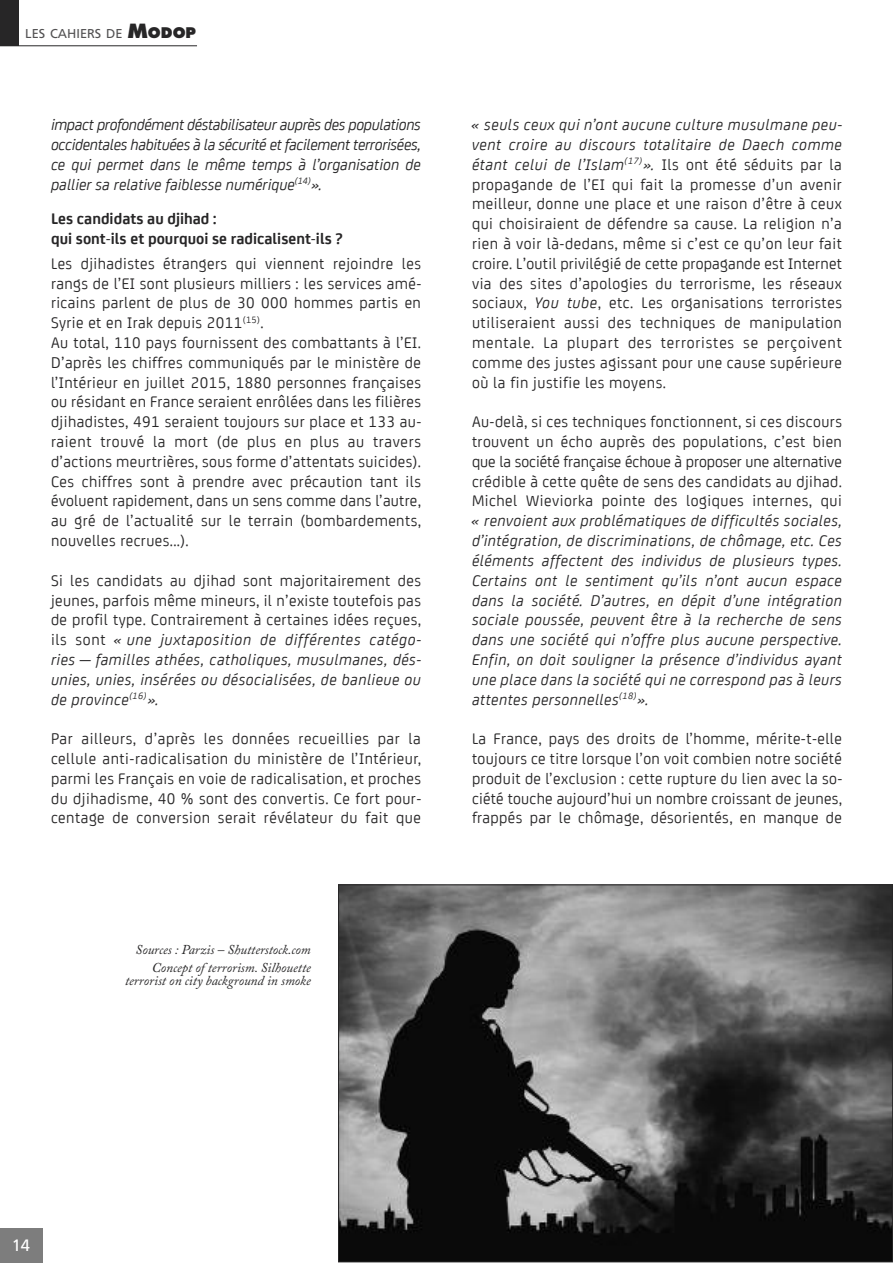
<style>
.page{position:relative;width:893px;height:1263px;background:#fff}
.page>*{position:absolute;margin:0;border:0;box-sizing:border-box;transform-origin:0 0}
.t1{font:16.5px/19.8px "CA Sans";letter-spacing:.025em;color:#272627;text-align:justify}
.t2{font:italic 16.5px/19.8px "CA Sans";letter-spacing:.01em;color:#272627;text-align:justify}
.t3{font:700 16.5px/19.8px "CA Sans";color:#272627}
.t4{font:16.5px "Frutiger";color:#fff}
.t5{font:italic 13.5px/17.7px "Adobe Caslon Pro";color:#272627;text-align:right}
.t6{font:12.9px "Frutiger";color:#525152}
.s1{font-family:"Futura";font-weight:800;font-size:19.05px;color:#272627}
.s2{font-family:"Futura";font-weight:800;font-size:14.25px;color:#272627}
.s3{font-style:italic}
</style>
<div class="page">
<hr style="left:0;top:45px;width:197px;height:1px;background:#272627">
<div style="left:0;top:0;width:19px;height:46px;background:#272627"></div>
<div style="left:0;top:1228px;width:42px;height:35px;background:#7d7d7d"></div>
<img style="left:340px;top:886px;width:551px;height:374px">
<p class="t6" style="left:25px;top:29px;width:172px">LES CAHIERS DE <span class="s1">M</span><span class="s2">ODOP</span></p>
<p class="t2" style="left:51px;top:115px;width:371px">impact profondément déstabilisateur auprès des populations occidentales habituées à la sécurité et facilement terrorisées, ce qui permet dans le même temps à l’organisation de pallier sa relative faiblesse numérique<sup>(14)</sup>».</p>
<p class="t3" style="left:51px;top:209px;width:293px">Les candidats au djihad :<br>qui sont-ils et pourquoi se radicalisent-ils ?</p>
<p class="t1" style="left:51px;top:253px;width:372px;text-align:left">Les djihadistes étrangers qui viennent rejoindre les rangs de l’EI sont plusieurs milliers : les services amé&shy;ricains parlent de plus de 30 000 hommes partis en Syrie et en Irak depuis 2011<sup>(15)</sup>.<br>Au total, 110 pays fournissent des combattants à l’EI.<br>D’après les chiffres communiqués par le ministère de l’Intérieur en juillet 2015, 1880 personnes françaises ou résidant en France seraient enrôlées dans les filières djihadistes, 491 seraient toujours sur place et 133 au&shy;raient trouvé la mort (de plus en plus au travers d’actions meurtrières, sous forme d’attentats suicides).<br>Ces chiffres sont à prendre avec précaution tant ils évoluent rapidement, dans un sens comme dans l’autre, au gré de l’actualité sur le terrain (bombardements, nouvelles recrues...).</p>
<p class="t1" style="left:51px;top:570px;width:372px">Si les candidats au djihad sont majoritairement des jeunes, parfois même mineurs, il n’existe toutefois pas de profil type. Contrairement à certaines idées reçues, ils sont <span class="s3">« une juxtaposition de différentes catégo&shy;ries — familles athées, catholiques, musulmanes, dés&shy;unies, unies, insérées ou désocialisées, de banlieue ou de province</span><sup>(16)</sup><span class="s3">».</span></p>
<p class="t1" style="left:51px;top:729px;width:372px">Par ailleurs, d’après les données recueillies par la cellule anti-radicalisation du ministère de l’Intérieur, parmi les Français en voie de radicalisation, et proches du djihadisme, 40 % sont des convertis. Ce fort pour&shy;centage de conversion serait révélateur du fait que</p>
<p class="t5" style="left:136px;top:942px;width:177px">Sources : Parzis – Shutterstock.com<br>Concept of terrorism. Silhouette</p>
<p class="t5" style="left:125px;top:974px;width:187px">terrorist on city background in smoke</p>
<p class="t1" style="left:472px;top:115px;width:372px"><span class="s3">« seuls ceux qui n’ont aucune culture musulmane peu&shy;vent croire au discours totalitaire de Daech comme étant celui de l’Islam</span><sup>(17)</sup><span class="s3">».</span> Ils ont été séduits par la propagande de l’EI qui fait la promesse d’un avenir meilleur, donne une place et une raison d’être à ceux qui choisiraient de défendre sa cause. La religion n’a rien à voir là-dedans, même si c’est ce qu’on leur fait croire. L’outil privilégié de cette propagande est Internet via des sites d’apologies du terrorisme, les réseaux sociaux, <span class="s3">You tube</span>, etc. Les organisations terroristes utiliseraient aussi des techniques de manipulation mentale. La plupart des terroristes se perçoivent comme des justes agissant pour une cause supérieure où la fin justifie les moyens.</p>
<p class="t1" style="left:472px;top:412px;width:371px">Au-delà, si ces techniques fonctionnent, si ces discours trouvent un écho auprès des populations, c’est bien que la société française échoue à proposer une alternative crédible à cette quête de sens des candidats au djihad.<br>Michel Wieviorka pointe des logiques internes, qui</p>
<p class="t2" style="left:472px;top:511px;width:371px">« renvoient aux problématiques de difficultés sociales, d’intégration, de discriminations, de chômage, etc. Ces éléments affectent des individus de plusieurs types.<br>Certains ont le sentiment qu’ils n’ont aucun espace dans la société. D’autres, en dépit d’une intégration sociale poussée, peuvent être à la recherche de sens dans une société qui n’offre plus aucune perspective.<br>Enfin, on doit souligner la présence d’individus ayant une place dans la société qui ne correspond pas à leurs attentes personnelles<sup>(18)</sup>».</p>
<p class="t1" style="left:472px;top:729px;width:372px">La France, pays des droits de l’homme, mérite-t-elle toujours ce titre lorsque l’on voit combien notre société produit de l’exclusion : cette rupture du lien avec la so&shy;ciété touche aujourd’hui un nombre croissant de jeunes, frappés par le chômage, désorientés, en manque de</p>
<p class="t4" style="left:12px;top:1239px;width:20px">14</p>
</div>
